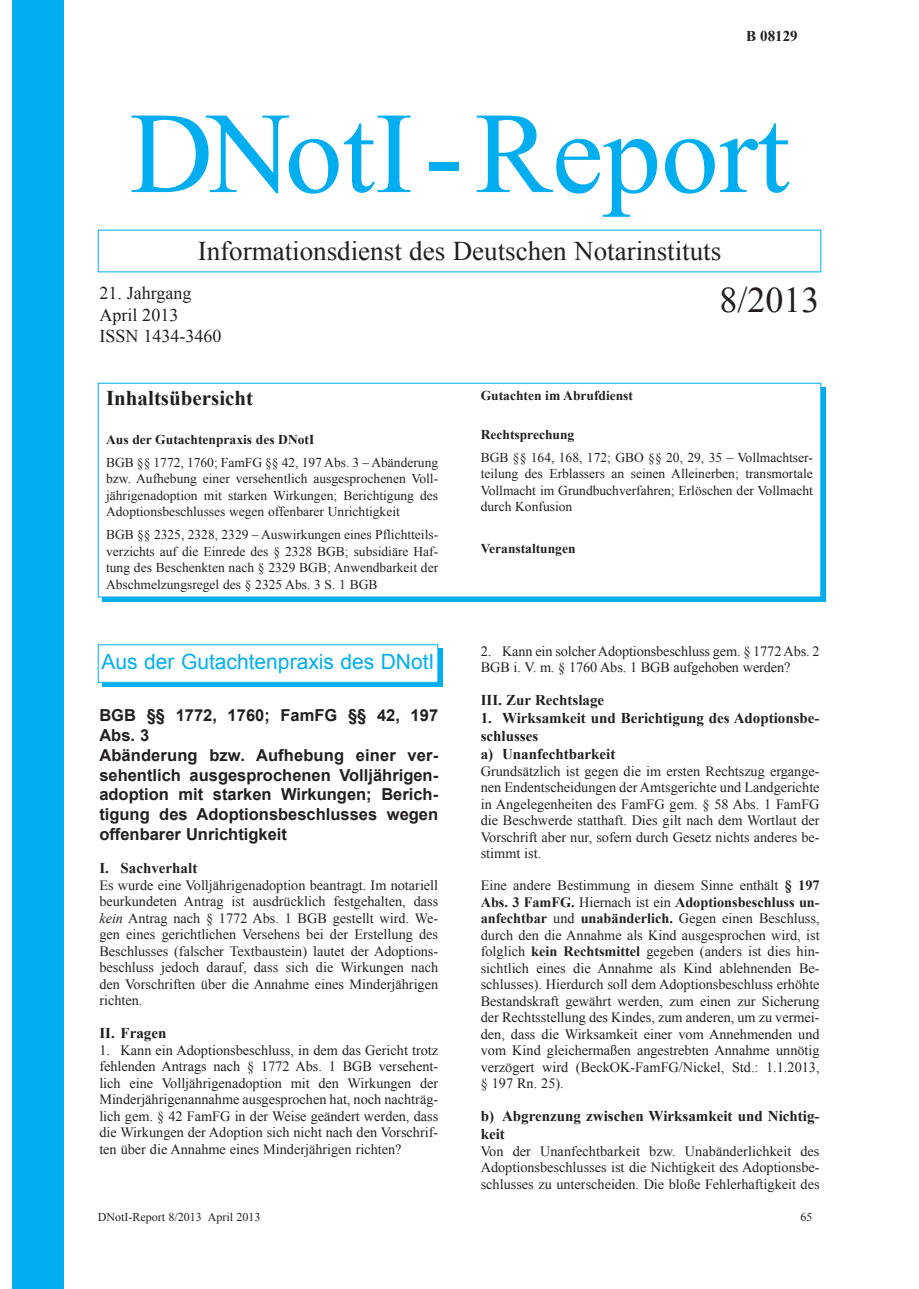
<style>
.page{position:relative;width:919px;height:1289px;background:#fff}
.page>*{position:absolute;margin:0;border:0;box-sizing:border-box;transform-origin:0 0}
.t1{font:115.5px "Times New Roman";color:#00aeef}
.t2{font:36px "Times New Roman";color:#231f20}
.t3{font:27px "Times New Roman";color:#231f20}
.t4{font:21px "Arial";color:#00aeef}
.t5{font:700 21px "Times New Roman";color:#231f20}
.t6{font:18px/21.6px "Times New Roman";color:#231f20}
.t7{font:700 16.5px/19.8px "Arial";color:#231f20}
.t8{font:700 15px/18px "Times New Roman";color:#231f20}
.t9{font:14.25px/16.5px "Times New Roman";color:#231f20;text-align:justify}
.t10{font:13.5px/16.5px "Times New Roman";color:#231f20;text-align:justify}
.t11{font:700 13.5px "Times New Roman";color:#231f20}
.t12{font:12px "Times New Roman";color:#231f20}
.s1{font-style:italic}
.s2{font-weight:700}
</style>
<div class="page">
<div style="left:13px;top:0;width:51px;height:1288px;background:#00aeef"></div>
<div style="left:102px;top:387px;width:723px;height:215px;background:#00aeef"></div>
<div style="left:98px;top:383px;width:722px;height:214px;background:#fff"></div>
<svg style="left:102px;top:648px;width:340px;height:39px;background:#08b0ef"></svg>
<div style="left:98px;top:644px;width:340px;height:38px;background:#fff"></div>
<p class="t8" style="left:746px;top:27px;width:53px">B 08129</p>
<h1 class="t1" style="left:129px;top:76px;width:661px">DNotI-Report</h1>
<h3 class="t3" style="left:198px;top:232px;width:525px">Informationsdienst des Deutschen Notarinstituts</h3>
<p class="t6" style="left:99px;top:282px;width:123px">21. Jahrgang<br>April 2013<br>ISSN 1434-3460</p>
<h2 class="t2" style="left:719px;top:275px;width:102px">8/2013</h2>
<h3 class="t5" style="left:106px;top:384px;width:149px">Inhaltsübersicht</h3>
<p class="t11" style="left:106px;top:430px;width:210px">Aus der Gutachtenpraxis des DNotI</p>
<p class="t10" style="left:106px;top:454px;width:333px">BGB §§ 1772, 1760; FamFG §§ 42, 197 Abs. 3 – Abänderung bzw. Aufhebung einer versehentlich ausgesprochenen Voll&shy;jährigenadoption mit starken Wirkungen; Berichtigung des Adoptionsbeschlusses wegen offenbarer Unrichtigkeit</p>
<p class="t10" style="left:106px;top:526px;width:333px">BGB §§ 2325, 2328, 2329 – Auswirkungen eines Pflichtteils&shy;verzichts auf die Einrede des § 2328 BGB; subsidiäre Haf&shy;tung des Beschenkten nach § 2329 BGB; Anwendbarkeit der Abschmelzungsregel des § 2325 Abs. 3 S. 1 BGB</p>
<h3 class="t4" style="left:102px;top:647px;width:334px">Aus der Gutachtenpraxis des DNotI</h3>
<p class="t7" style="left:99px;top:706px;width:340px">BGB §§ 1772, 1760; FamFG §§ 42, 197<br>Abs. 3<br>Abänderung bzw. Aufhebung einer ver&shy;sehentlich ausgesprochenen Volljährigen&shy;adoption mit starken Wirkungen; Berich&shy;tigung des Adoptionsbeschlusses wegen offenbarer Unrichtigkeit</p>
<p class="t8" style="left:99px;top:858px;width:99px">I. Sachverhalt</p>
<p class="t9" style="left:99px;top:876px;width:340px">Es wurde eine Volljährigenadoption beantragt. Im notariell beurkundeten Antrag ist ausdrücklich festgehalten, dass <span class="s1">kein</span> Antrag nach § 1772 Abs. 1 BGB gestellt wird. We&shy;gen eines gerichtlichen Versehens bei der Erstellung des Beschlusses (falscher Textbaustein) lautet der Adoptions&shy;beschluss jedoch darauf, dass sich die Wirkungen nach den Vorschriften über die Annahme eines Minderjährigen richten.</p>
<p class="t8" style="left:99px;top:1023px;width:69px">II. Fragen</p>
<p class="t9" style="left:99px;top:1041px;width:340px">1. Kann ein Adoptionsbeschluss, in dem das Gericht trotz fehlenden Antrags nach § 1772 Abs. 1 BGB versehent&shy;lich eine Volljährigenadoption mit den Wirkungen der Minderjährigenannahme ausgesprochen hat, noch nachträg&shy;lich gem. § 42 FamFG in der Weise geändert werden, dass die Wirkungen der Adoption sich nicht nach den Vorschrif&shy;ten über die Annahme eines Minderjährigen richten?</p>
<p class="t11" style="left:480px;top:386px;width:154px">Gutachten im Abrufdienst</p>
<p class="t11" style="left:480px;top:425px;width:95px">Rechtsprechung</p>
<p class="t10" style="left:480px;top:449px;width:333px">BGB §§ 164, 168, 172; GBO §§ 20, 29, 35 – Vollmachtser&shy;teilung des Erblassers an seinen Alleinerben; transmortale Vollmacht im Grundbuchverfahren; Erlöschen der Vollmacht durch Konfusion</p>
<p class="t11" style="left:480px;top:539px;width:96px">Veranstaltungen</p>
<p class="t9" style="left:480px;top:642px;width:340px">2. Kann ein solcher Adoptionsbeschluss gem. § 1772 Abs. 2<br>BGB i. V. m. § 1760 Abs. 1 BGB aufgehoben werden?</p>
<p class="t8" style="left:480px;top:691px;width:125px">III. Zur Rechtslage</p>
<p class="t8" style="left:480px;top:709px;width:340px">1. Wirksamkeit und Berichtigung des Adoptionsbe&shy;schlusses<br>a) Unanfechtbarkeit</p>
<p class="t9" style="left:480px;top:762px;width:340px">Grundsätzlich ist gegen die im ersten Rechtszug ergange&shy;nen Endentscheidungen der Amtsgerichte und Landgerichte in Angelegenheiten des FamFG gem. § 58 Abs. 1 FamFG die Beschwerde statthaft. Dies gilt nach dem Wortlaut der Vorschrift aber nur, sofern durch Gesetz nichts anderes be&shy;stimmt ist.</p>
<p class="t9" style="left:480px;top:876px;width:340px">Eine andere Bestimmung in diesem Sinne enthält <span class="s2">§ 197<br>Abs. 3 FamFG.</span> Hiernach ist ein <span class="s2">Adoptionsbeschluss un&shy;anfechtbar</span> und <span class="s2">unabänderlich.</span> Gegen einen Beschluss, durch den die Annahme als Kind ausgesprochen wird, ist folglich <span class="s2">kein Rechtsmittel</span> gegeben (anders ist dies hin&shy;sichtlich eines die Annahme als Kind ablehnenden Be&shy;schlusses). Hierdurch soll dem Adoptionsbeschluss erhöhte Bestandskraft gewährt werden, zum einen zur Sicherung der Rechtsstellung des Kindes, zum anderen, um zu vermei&shy;den, dass die Wirksamkeit einer vom Annehmenden und vom Kind gleichermaßen angestrebten Annahme unnötig verzögert wird (BeckOK-FamFG/Nickel, Std.: 1.1.2013, § 197 Rn. 25).</p>
<p class="t8" style="left:480px;top:1106px;width:340px">b) Abgrenzung zwischen Wirksamkeit und Nichtig&shy;keit</p>
<p class="t9" style="left:480px;top:1142px;width:340px">Von der Unanfechtbarkeit bzw. Unabänderlichkeit des Adoptionsbeschlusses ist die Nichtigkeit des Adoptionsbe&shy;schlusses zu unterscheiden. Die bloße Fehlerhaftigkeit des</p>
<p class="t12" style="left:98px;top:1208px;width:164px">DNotI-Report 8/2013 April 2013</p>
<p class="t12" style="left:800px;top:1208px;width:13px">65</p>
</div>
